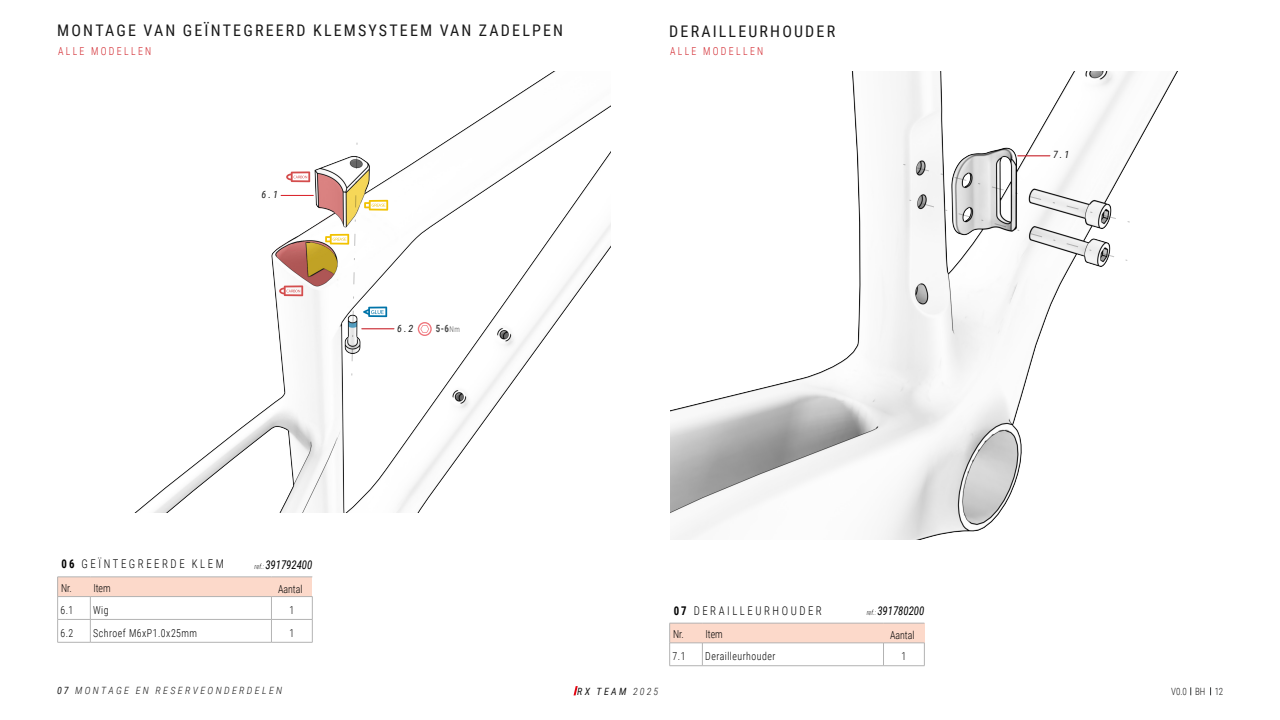
<style>
.page{position:relative;width:1280px;height:720px;background:#fff}
.page>*{position:absolute;margin:0;border:0;box-sizing:border-box;transform-origin:0 0}
.TITULOS_SECUNDARIOS{font:16px "Roboto Condensed";letter-spacing:.135em;color:#1a1a1a}
.HIGHLIGHTS{font:300 12px "Roboto Condensed";letter-spacing:.235em;color:#000;scale:.9 1}
.tablas{font:italic 12px "Roboto Condensed";color:#000;scale:.9 1}
.Texto_tabla{font:300 11px "Roboto Condensed";letter-spacing:.05em;color:#000;scale:.9 1}
.tablas-2{font:300 11px "Roboto Condensed";color:#000;scale:.9 1}
.referencia_bici{font:300 11px "Roboto Condensed";letter-spacing:.235em;color:#d1232a;scale:.9 1}
.pie_gama{font:italic 300 10px "Roboto Condensed";letter-spacing:.235em;color:#1a1a1a}
.pie_gama-2{font:italic 10px "Roboto Condensed";letter-spacing:.235em;color:#1a1a1a}
.t1{font:300 10px "Roboto Condensed";color:#1a1a1a;scale:.9 1}
.HIGHLIGHTS-2{font:700 10px "Roboto Condensed";color:#4d4d4d;scale:.9 1}
.s1{font-weight:300;font-size:8px}
.s2{font-weight:700}
.s3{font-weight:300;font-size:7px}
.s4{font-weight:400}
.s5{font-weight:300}
</style>
<div class="page">
<svg style="left:574px;top:686px;width:4px;height:9px"></svg>
<img style="left:670px;top:72px;width:508px;height:468px">
<hr style="left:1017px;top:156px;width:33px;height:1px;background:#dc1e26">
<div style="left:670px;top:623px;width:254px;height:20px;background:#fcd9ca"></div>
<svg style="left:702px;top:644px;width:1px;height:22px"></svg>
<svg style="left:883px;top:644px;width:1px;height:22px"></svg>
<hr style="left:670px;top:666px;width:32px;height:1px;background:#b3b3b3">
<hr style="left:702px;top:666px;width:182px;height:1px;background:#b3b3b3">
<hr style="left:884px;top:666px;width:41px;height:1px;background:#b3b3b3">
<hr style="left:670px;top:623px;width:32px;height:1px;background:#b3b3b3">
<svg style="left:670px;top:623px;width:1px;height:43px"></svg>
<hr style="left:702px;top:623px;width:182px;height:1px;background:#b3b3b3">
<hr style="left:884px;top:623px;width:40px;height:1px;background:#b3b3b3">
<hr style="left:670px;top:643px;width:32px;height:1px;background:#b3b3b3">
<hr style="left:702px;top:643px;width:182px;height:1px;background:#b3b3b3">
<hr style="left:884px;top:643px;width:41px;height:1px;background:#b3b3b3">
<svg style="left:924px;top:644px;width:1px;height:22px"></svg>
<svg style="left:893px;top:161px;width:238px;height:101px"></svg>
<img style="left:134px;top:72px;width:477px;height:441px">
<div style="left:58px;top:577px;width:254px;height:20px;background:#fcd9ca"></div>
<hr style="left:90px;top:596px;width:181px;height:1px;background:#b3b3b3">
<hr style="left:90px;top:619px;width:181px;height:1px;background:#b3b3b3">
<svg style="left:90px;top:597px;width:1px;height:45px"></svg>
<svg style="left:271px;top:597px;width:1px;height:45px"></svg>
<hr style="left:58px;top:642px;width:32px;height:1px;background:#b3b3b3">
<hr style="left:90px;top:642px;width:181px;height:1px;background:#b3b3b3">
<hr style="left:271px;top:642px;width:41px;height:1px;background:#b3b3b3">
<hr style="left:58px;top:577px;width:32px;height:1px;background:#b3b3b3">
<svg style="left:57px;top:577px;width:1px;height:65px"></svg>
<hr style="left:90px;top:577px;width:181px;height:1px;background:#b3b3b3">
<hr style="left:271px;top:577px;width:41px;height:1px;background:#b3b3b3">
<hr style="left:58px;top:596px;width:32px;height:1px;background:#b3b3b3">
<hr style="left:271px;top:596px;width:41px;height:1px;background:#b3b3b3">
<hr style="left:58px;top:619px;width:32px;height:1px;background:#b3b3b3">
<hr style="left:271px;top:619px;width:41px;height:1px;background:#b3b3b3">
<svg style="left:312px;top:597px;width:1px;height:45px"></svg>
<hr style="left:281px;top:195px;width:33px;height:1px;background:#dc1e26">
<hr style="left:362px;top:329px;width:32px;height:1px;background:#dc1e26">
<svg style="left:286px;top:171px;width:24px;height:11px"></svg>
<svg style="left:279px;top:285px;width:24px;height:11px"></svg>
<svg style="left:325px;top:132px;width:63px;height:245px"></svg>
<p class="TITULOS_SECUNDARIOS" style="left:57px;top:20px;width:507px">MONTAGE VAN GEÏNTEGREERD KLEMSYSTEEM VAN ZADELPEN</p>
<p class="referencia_bici" style="left:58px;top:43px;width:105px">ALLE MODELLEN</p>
<p class="pie_gama-2" style="left:262px;top:188px;width:18px">6.1</p>
<p class="pie_gama-2" style="left:397px;top:321px;width:18px">6.2</p>
<p class="HIGHLIGHTS-2" style="left:436px;top:321px;width:28px">5-6<span class="s1">Nm</span></p>
<p class="TITULOS_SECUNDARIOS" style="left:669px;top:20px;width:167px">DERAILLEURHOUDER</p>
<p class="referencia_bici" style="left:670px;top:43px;width:105px">ALLE MODELLEN</p>
<p class="pie_gama-2" style="left:1053px;top:148px;width:18px">7.1</p>
<p class="HIGHLIGHTS" style="left:62px;top:556px;width:182px"><span class="s2">06</span> GEÏNTEGREERDE KLEM</p>
<p class="Texto_tabla" style="left:60px;top:602px;width:16px">6.1</p>
<p class="Texto_tabla" style="left:93px;top:602px;width:19px">Wig</p>
<p class="Texto_tabla" style="left:289px;top:602px;width:7px">1</p>
<p class="Texto_tabla" style="left:60px;top:625px;width:16px">6.2</p>
<p class="Texto_tabla" style="left:93px;top:625px;width:117px">Schroef M6xP1.0x25mm</p>
<p class="Texto_tabla" style="left:289px;top:625px;width:7px">1</p>
<p class="tablas" style="left:255px;top:556px;width:66px"><span class="s3">ref.:</span> 391792400</p>
<p class="tablas-2" style="left:61px;top:580px;width:14px">Nr.</p>
<p class="tablas-2" style="left:93px;top:580px;width:21px">Item</p>
<p class="tablas-2" style="left:278px;top:581px;width:29px">Aantal</p>
<p class="pie_gama" style="left:57px;top:684px;width:227px"><span class="s4">07</span> MONTAGE EN RESERVEONDERDELEN</p>
<p class="HIGHLIGHTS" style="left:674px;top:602px;width:166px"><span class="s2">07</span> DERAILLEURHOUDER</p>
<p class="Texto_tabla" style="left:673px;top:648px;width:16px">7.1</p>
<p class="Texto_tabla" style="left:705px;top:648px;width:80px">Derailleurhouder</p>
<p class="Texto_tabla" style="left:902px;top:648px;width:7px">1</p>
<p class="tablas" style="left:867px;top:602px;width:66px"><span class="s3">ref.:</span> 391780200</p>
<p class="tablas-2" style="left:673px;top:626px;width:14px">Nr.</p>
<p class="tablas-2" style="left:705px;top:626px;width:21px">Item</p>
<p class="tablas-2" style="left:890px;top:627px;width:29px">Aantal</p>
<p class="pie_gama-2" style="left:577px;top:685px;width:82px">RX TEAM <span class="s5">2025</span></p>
<p class="t1" style="left:1171px;top:685px;width:59px">V0.0 BH 12</p>
</div>
